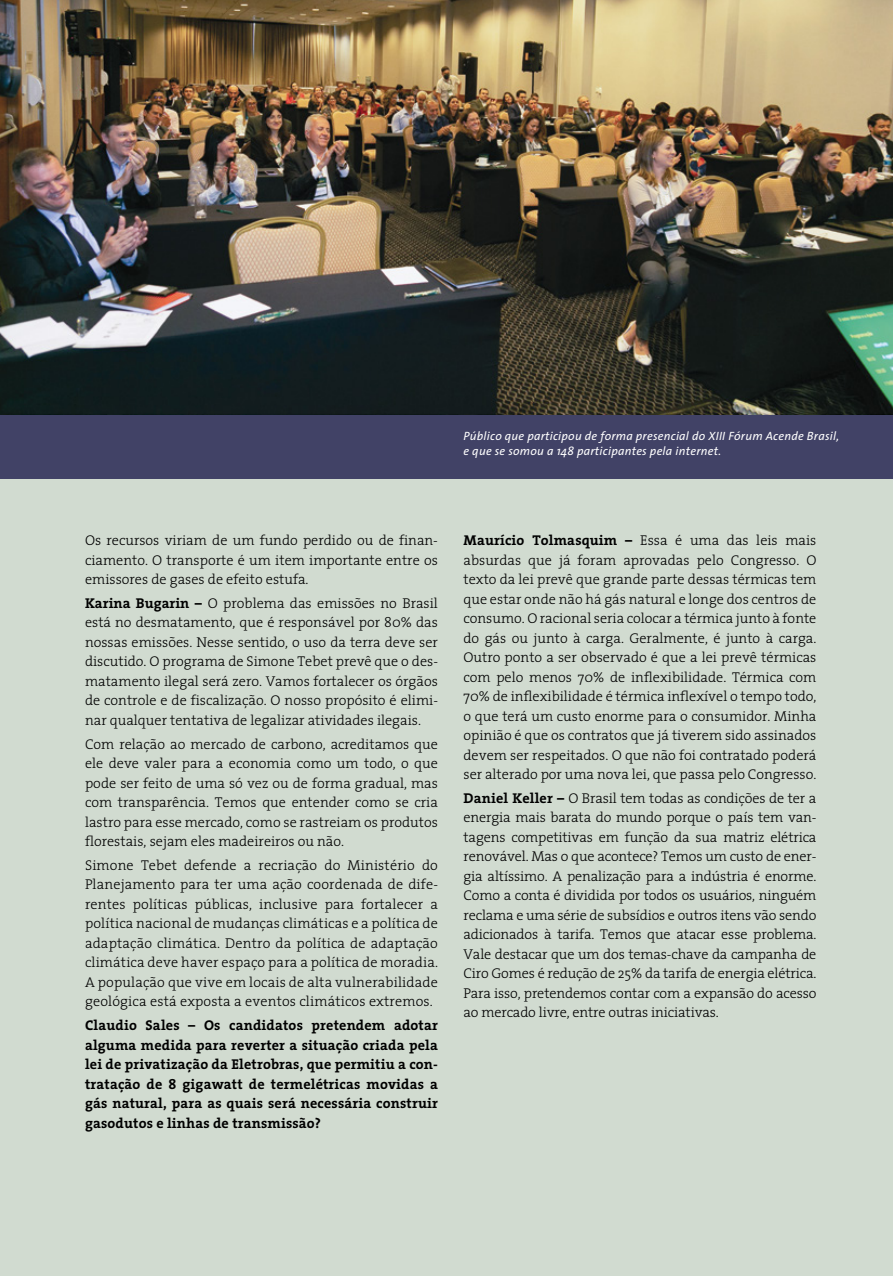
<style>
.page{position:relative;width:893px;height:1276px;background:#fff}
.page>*{position:absolute;margin:0;border:0;box-sizing:border-box;transform-origin:0 0}
.t1{font:300 14.25px/19.5px "The Serif";color:#000;text-align:justify}
.t2{font:700 14.25px/19.5px "The Serif";letter-spacing:.01em;color:#000;text-align:justify}
.t3{font:italic 12px/15px "The Sans";letter-spacing:.02em;color:#fff}
.s1{font-weight:700}
</style>
<div class="page">
<div style="left:0;top:478px;width:893px;height:798px;background:#d1dbd0"></div>
<div style="left:0;top:0;width:893px;height:478px;background:#414266"></div>
<img style="left:0;top:0;width:893px;height:414px">
<p class="t3" style="left:463px;top:428px;width:377px">Público que participou de forma presencial do XIII Fórum Acende Brasil, e que se somou a 148 participantes pela internet.</p>
<p class="t1" style="left:85px;top:530px;width:354px">Os recursos viriam de um fundo perdido ou de finan&shy;ciamento. O transporte é um item importante entre os emissores de gases de efeito estufa.</p>
<p class="t1" style="left:85px;top:593px;width:354px"><span class="s1">Karina Bugarin –</span> O problema das emissões no Brasil está no desmatamento, que é responsável por 80% das nossas emissões. Nesse sentido, o uso da terra deve ser discutido. O programa de Simone Tebet prevê que o des&shy;matamento ilegal será zero. Vamos fortalecer os órgãos de controle e de fiscalização. O nosso propósito é elimi&shy;nar qualquer tentativa de legalizar atividades ilegais.</p>
<p class="t1" style="left:85px;top:733px;width:354px">Com relação ao mercado de carbono, acreditamos que ele deve valer para a economia como um todo, o que pode ser feito de uma só vez ou de forma gradual, mas com transparência. Temos que entender como se cria lastro para esse mercado, como se rastreiam os produtos florestais, sejam eles madeireiros ou não.</p>
<p class="t1" style="left:85px;top:855px;width:354px">Simone Tebet defende a recriação do Ministério do Planejamento para ter uma ação coordenada de dife&shy;rentes políticas públicas, inclusive para fortalecer a política nacional de mudanças climáticas e a política de adaptação climática. Dentro da política de adaptação climática deve haver espaço para a política de moradia.<br>A população que vive em locais de alta vulnerabilidade geológica está exposta a eventos climáticos extremos.</p>
<p class="t2" style="left:85px;top:1015px;width:354px">Claudio Sales – Os candidatos pretendem adotar alguma medida para reverter a situação criada pela lei de privatização da Eletrobras, que permitiu a con&shy;tratação de 8 gigawatt de termelétricas movidas a gás natural, para as quais será necessária construir gasodutos e linhas de transmissão?</p>
<p class="t1" style="left:463px;top:530px;width:354px"><span class="s1">Maurício Tolmasquim –</span> Essa é uma das leis mais absurdas que já foram aprovadas pelo Congresso. O texto da lei prevê que grande parte dessas térmicas tem que estar onde não há gás natural e longe dos centros de consumo. O racional seria colocar a térmica junto à fonte do gás ou junto à carga. Geralmente, é junto à carga.<br>Outro ponto a ser observado é que a lei prevê térmicas com pelo menos 70% de inflexibilidade. Térmica com 70% de inflexibilidade é térmica inflexível o tempo todo, o que terá um custo enorme para o consumidor. Minha opinião é que os contratos que já tiverem sido assinados devem ser respeitados. O que não foi contratado poderá ser alterado por uma nova lei, que passa pelo Congresso.</p>
<p class="t1" style="left:463px;top:788px;width:354px"><span class="s1">Daniel Keller –</span> O Brasil tem todas as condições de ter a energia mais barata do mundo porque o país tem van&shy;tagens competitivas em função da sua matriz elétrica renovável. Mas o que acontece? Temos um custo de ener&shy;gia altíssimo. A penalização para a indústria é enorme.<br>Como a conta é dividida por todos os usuários, ninguém reclama e uma série de subsídios e outros itens vão sendo adicionados à tarifa. Temos que atacar esse problema.<br>Vale destacar que um dos temas-chave da campanha de Ciro Gomes é redução de 25% da tarifa de energia elétrica.<br>Para isso, pretendemos contar com a expansão do acesso ao mercado livre, entre outras iniciativas.</p>
</div>
